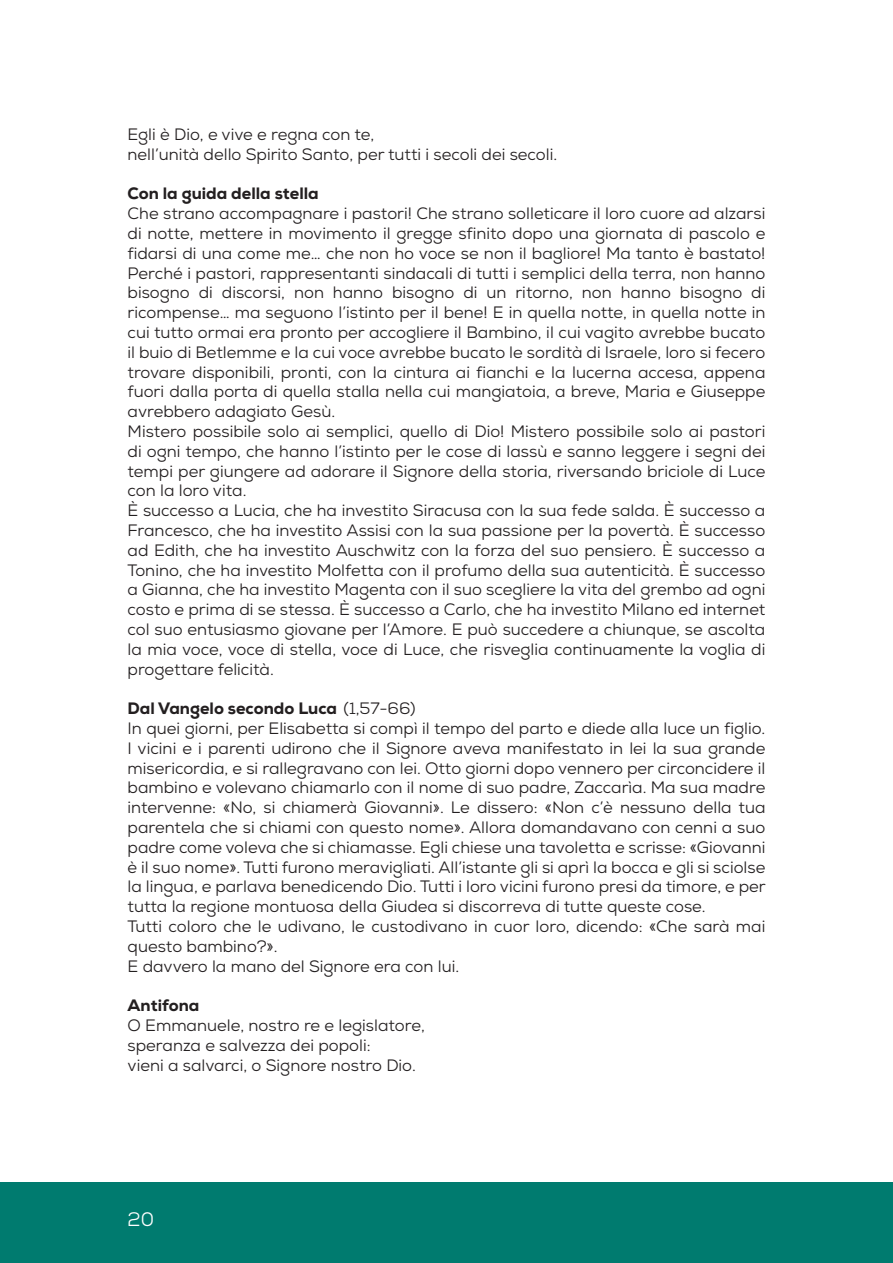
<style>
.page{position:relative;width:893px;height:1263px;background:#fff}
.page>*{position:absolute;margin:0;border:0;box-sizing:border-box;transform-origin:0 0}
.t1{font:19.5px "Nexa";color:#fff}
.Normale{font:16.5px/19.8px "Nexa";color:#231f20;text-align:justify}
.Normale-2{font:800 16.5px "Nexa";color:#231f20}
.s1{font-weight:400}
</style>
<div class="page">
<div style="left:0;top:1182px;width:893px;height:81px;background:#007b6f"></div>
<p class="Normale" style="left:128px;top:124px;width:248px">Egli è Dio, e vive e regna con te,</p>
<p class="Normale" style="left:128px;top:144px;width:431px">nell’unità dello Spirito Santo, per tutti i secoli dei secoli.</p>
<p class="Normale-2" style="left:128px;top:183px;width:193px">Con la guida della stella</p>
<p class="Normale" style="left:128px;top:204px;width:639px">Che strano accompagnare i pastori! Che strano solleticare il loro cuore ad alzarsi di notte, mettere in movimento il gregge sfinito dopo una giornata di pascolo e fidarsi di una come me… che non ho voce se non il bagliore! Ma tanto è bastato!<br>Perché i pastori, rappresentanti sindacali di tutti i semplici della terra, non hanno bisogno di discorsi, non hanno bisogno di un ritorno, non hanno bisogno di ricompense… ma seguono l’istinto per il bene! E in quella notte, in quella notte in cui tutto ormai era pronto per accogliere il Bambino, il cui vagito avrebbe bucato il buio di Betlemme e la cui voce avrebbe bucato le sordità di Israele, loro si fecero trovare disponibili, pronti, con la cintura ai fianchi e la lucerna accesa, appena fuori dalla porta di quella stalla nella cui mangiatoia, a breve, Maria e Giuseppe avrebbero adagiato Gesù.</p>
<p class="Normale" style="left:128px;top:421px;width:639px">Mistero possibile solo ai semplici, quello di Dio! Mistero possibile solo ai pastori di ogni tempo, che hanno l’istinto per le cose di lassù e sanno leggere i segni dei tempi per giungere ad adorare il Signore della storia, riversando briciole di Luce con la loro vita.</p>
<p class="Normale" style="left:128px;top:501px;width:639px">È successo a Lucia, che ha investito Siracusa con la sua fede salda. È successo a Francesco, che ha investito Assisi con la sua passione per la povertà. È successo ad Edith, che ha investito Auschwitz con la forza del suo pensiero. È successo a Tonino, che ha investito Molfetta con il profumo della sua autenticità. È successo a Gianna, che ha investito Magenta con il suo scegliere la vita del grembo ad ogni costo e prima di se stessa. È successo a Carlo, che ha investito Milano ed internet col suo entusiasmo giovane per l’Amore. E può succedere a chiunque, se ascolta la mia voce, voce di stella, voce di Luce, che risveglia continuamente la voglia di progettare felicità.</p>
<p class="Normale-2" style="left:128px;top:698px;width:292px">Dal Vangelo secondo Luca <span class="s1">(1,57-66)  </span></p>
<p class="Normale" style="left:128px;top:718px;width:640px">In quei giorni, per Elisabetta si compì il tempo del parto e diede alla luce un figlio.<br>I vicini e i parenti udirono che il Signore aveva manifestato in lei la sua grande misericordia, e si rallegravano con lei. Otto giorni dopo vennero per circoncidere il bambino e volevano chiamarlo con il nome di suo padre, Zaccarìa. Ma sua madre intervenne: «No, si chiamerà Giovanni». Le dissero: «Non c’è nessuno della tua parentela che si chiami con questo nome». Allora domandavano con cenni a suo padre come voleva che si chiamasse. Egli chiese una tavoletta e scrisse: «Giovanni è il suo nome». Tutti furono meravigliati. All’istante gli si aprì la bocca e gli si sciolse la lingua, e parlava benedicendo Dio. Tutti i loro vicini furono presi da timore, e per tutta la regione montuosa della Giudea si discorreva di tutte queste cose.</p>
<p class="Normale" style="left:128px;top:916px;width:639px">Tutti coloro che le udivano, le custodivano in cuor loro, dicendo: «Che sarà mai questo bambino?».</p>
<p class="Normale" style="left:128px;top:956px;width:333px">E davvero la mano del Signore era con lui.</p>
<p class="Normale-2" style="left:128px;top:995px;width:73px">Antifona</p>
<p class="Normale" style="left:128px;top:1015px;width:299px">O Emmanuele, nostro re e legislatore,</p>
<p class="Normale" style="left:128px;top:1035px;width:245px">speranza e salvezza dei popoli:</p>
<p class="Normale" style="left:128px;top:1055px;width:290px">vieni a salvarci, o Signore nostro Dio.</p>
<p class="t1" style="left:128px;top:1207px;width:28px">20</p>
</div>
